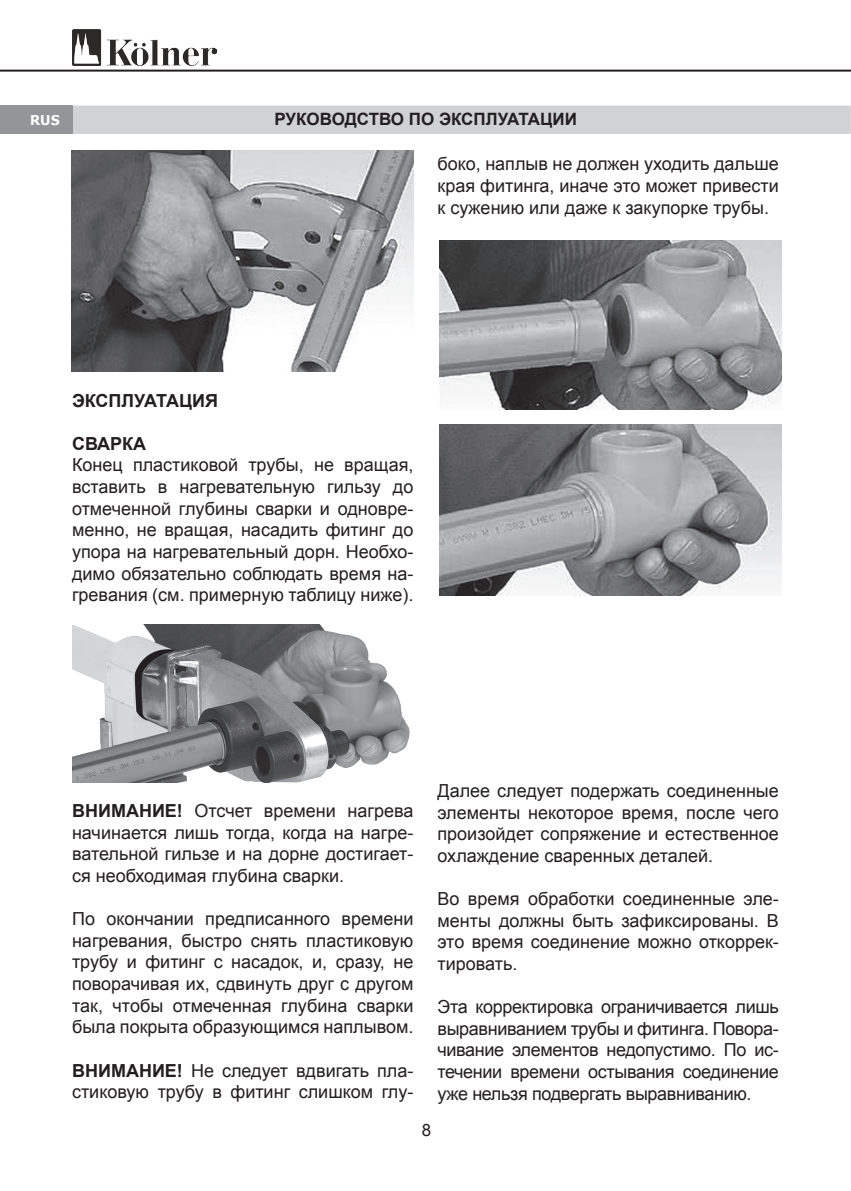
<style>
.page{position:relative;width:851px;height:1191px;background:#fff}
.page>*{position:absolute;margin:0;border:0;box-sizing:border-box;transform-origin:0 0}
.t1{font:18px/21.6px "Arial";color:#231f20;text-align:justify}
.t2{font:700 18px "Arial";color:#231f20}
.t3{font:700 17px "Arial";color:#231f20}
.t4{font:17px "Arial";color:#231f20}
.t5{font:700 13.6px "Verdana";color:#fff;scale:.95 1}
.s1{font-weight:700}
</style>
<div class="page">
<div style="left:0;top:106px;width:850px;height:28px;background:#d1d2d4"></div>
<svg style="left:850px;top:106px;width:1px;height:28px"></svg>
<hr style="left:0;top:70px;width:850px;height:2px;background:#231f20">
<img style="left:72px;top:29px;width:145px;height:36px">
<div style="left:0;top:106px;width:72px;height:28px;background:#939598"></div>
<img style="left:72px;top:624px;width:338px;height:159px">
<img style="left:439px;top:240px;width:342px;height:169px">
<img style="left:439px;top:425px;width:342px;height:170px">
<img style="left:71px;top:150px;width:342px;height:222px">
<p class="t5" style="left:30px;top:110px;width:33px">RUS</p>
<p class="t3" style="left:274px;top:108px;width:304px">РУКОВОДСТВО ПО ЭКСПЛУАТАЦИИ</p>
<p class="t1" style="left:437px;top:153px;width:343px">боко, наплыв не должен уходить дальше края фитинга, иначе это может привести к сужению или даже к закупорке трубы.</p>
<p class="t2" style="left:72px;top:388px;width:147px">ЭКСПЛУАТАЦИЯ</p>
<p class="t2" style="left:72px;top:431px;width:76px">СВАРКА</p>
<p class="t1" style="left:72px;top:454px;width:343px">Конец пластиковой трубы, не вращая, вставить в нагревательную гильзу до отмеченной глубины сварки и одновре&shy;менно, не вращая, насадить фитинг до упора на нагревательный дорн. Необхо&shy;димо обязательно соблюдать время на&shy;гревания (см. примерную таблицу ниже).</p>
<p class="t1" style="left:72px;top:800px;width:343px"><span class="s1">ВНИМАНИЕ!</span> Отсчет времени нагрева начинается лишь тогда, когда на нагре&shy;вательной гильзе и на дорне достигает&shy;ся необходимая глубина сварки.</p>
<p class="t1" style="left:72px;top:908px;width:343px">По окончании предписанного времени нагревания, быстро снять пластиковую трубу и фитинг с насадок, и, сразу, не поворачивая их, сдвинуть друг с другом так, чтобы отмеченная глубина сварки была покрыта образующимся наплывом.</p>
<p class="t1" style="left:72px;top:1059px;width:343px"><span class="s1">ВНИМАНИЕ!</span> Не следует вдвигать пла&shy;стиковую трубу в фитинг слишком глу-</p>
<p class="t1" style="left:437px;top:780px;width:343px">Далее следует подержать соединенные элементы некоторое время, после чего произойдет сопряжение и естественное охлаждение сваренных деталей.</p>
<p class="t1" style="left:437px;top:888px;width:343px">Во время обработки соединенные эле&shy;менты должны быть зафиксированы. В это время соединение можно откоррек&shy;тировать.</p>
<p class="t1" style="left:437px;top:996px;width:343px">Эта корректировка ограничивается лишь выравниванием трубы и фитинга. Повора&shy;чивание элементов недопустимо. По ис&shy;течении времени остывания соединение уже нельзя подвергать выравниванию.</p>
<p class="t4" style="left:422px;top:1118px;width:11px">8</p>
</div>
